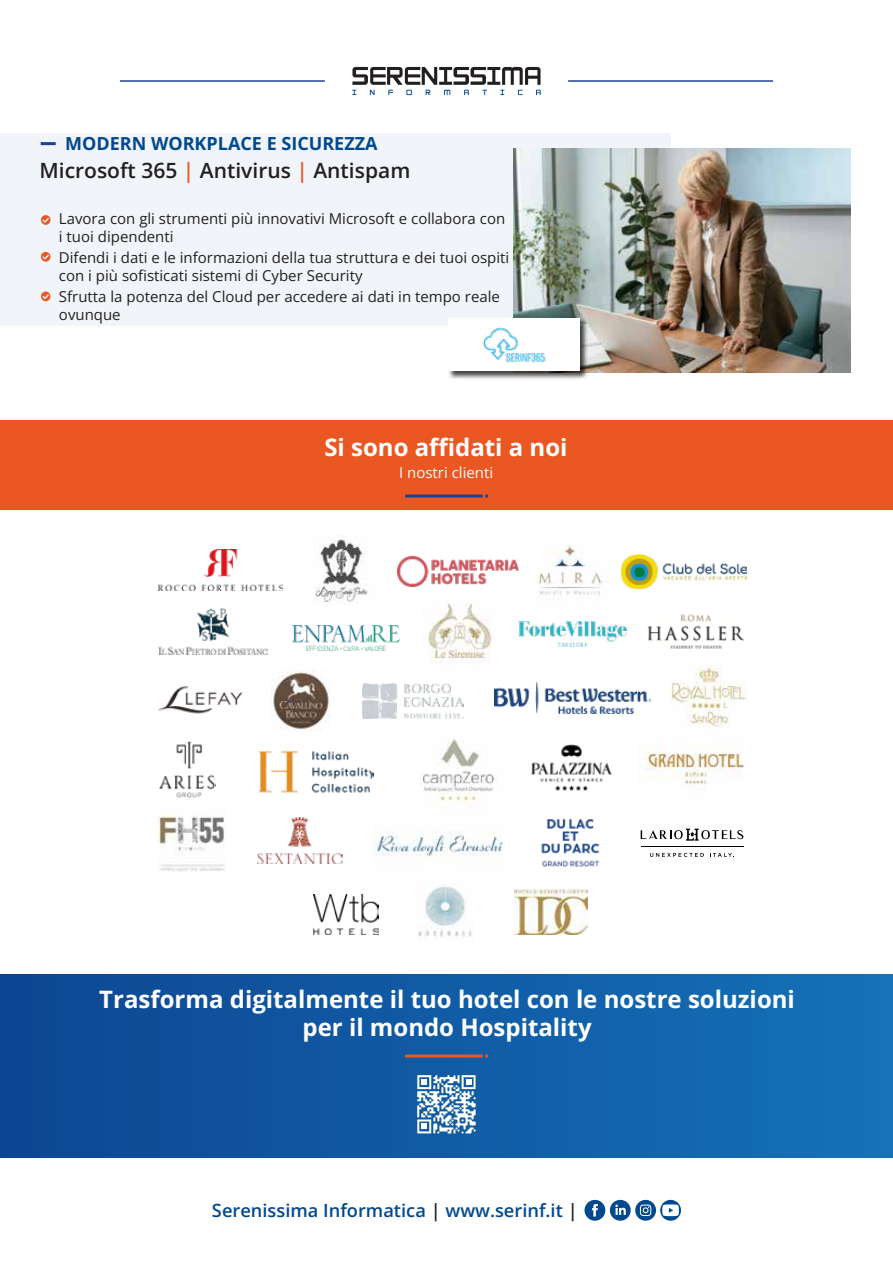
<style>
.page{position:relative;width:893px;height:1263px;background:#fff}
.page>*{position:absolute;margin:0;border:0;box-sizing:border-box;transform-origin:0 0}
.t1{font:700 24px/28.8px "Open Sans";color:#fff;text-align:center}
.t2{font:600 21px "Open Sans";color:#231f20}
.t3{font:600 18.3px "Open Sans";color:#01498e}
.t4{font:700 18px "Open Sans";color:#01498e}
.t5{font:15px/18px "Open Sans";color:#231f20}
.t6{font:15px "Open Sans";color:#fff}
.s1{color:#ea5723}
.s2{color:#221f21}
</style>
<div class="page">
<svg style="left:584px;top:1200px;width:97px;height:21px"></svg>
<svg style="left:352px;top:67px;width:189px;height:28px"></svg>
<hr style="left:120px;top:80px;width:205px;height:2px;background:#184496">
<hr style="left:568px;top:80px;width:205px;height:2px;background:#184496">
<div style="left:0;top:133px;width:670px;height:192px;background:#f1f5fa"></div>
<hr style="left:41px;top:142px;width:15px;height:3px;background:#184496">
<svg style="left:41px;top:215px;width:10px;height:10px"></svg>
<svg style="left:41px;top:291px;width:10px;height:10px"></svg>
<svg style="left:41px;top:252px;width:9px;height:10px"></svg>
<div style="left:0;top:420px;width:893px;height:89px;background:#ea5723"></div>
<hr style="left:405px;top:494px;width:77px;height:3px;background:#184496">
<img style="left:373px;top:831px;width:131px;height:81px">
<img style="left:531px;top:744px;width:81px;height:47px">
<img style="left:158px;top:549px;width:124px;height:42px">
<img style="left:259px;top:751px;width:115px;height:42px">
<img style="left:397px;top:556px;width:122px;height:31px">
<img style="left:538px;top:546px;width:64px;height:54px">
<img style="left:158px;top:814px;width:68px;height:58px">
<img style="left:315px;top:535px;width:53px;height:69px">
<img style="left:427px;top:603px;width:65px;height:60px">
<img style="left:647px;top:614px;width:98px;height:35px">
<img style="left:641px;top:744px;width:103px;height:43px">
<img style="left:158px;top:686px;width:85px;height:28px">
<img style="left:518px;top:622px;width:108px;height:25px">
<img style="left:541px;top:819px;width:59px;height:48px">
<svg style="left:650px;top:853px;width:54px;height:4px"></svg>
<svg style="left:710px;top:853px;width:24px;height:4px"></svg>
<hr style="left:641px;top:847px;width:102px;height:1px;background:#010101">
<svg style="left:641px;top:829px;width:102px;height:12px"></svg>
<img style="left:421px;top:739px;width:73px;height:70px">
<img style="left:270px;top:670px;width:61px;height:61px">
<img style="left:258px;top:818px;width:84px;height:46px">
<img style="left:362px;top:683px;width:101px;height:35px">
<img style="left:314px;top:895px;width:64px;height:39px">
<svg style="left:315px;top:882px;width:67px;height:26px"></svg>
<img style="left:514px;top:890px;width:74px;height:44px">
<img style="left:416px;top:882px;width:57px;height:55px">
<img style="left:159px;top:741px;width:57px;height:57px">
<img style="left:293px;top:625px;width:106px;height:25px">
<img style="left:158px;top:609px;width:110px;height:46px">
<img style="left:494px;top:683px;width:156px;height:31px">
<img style="left:669px;top:665px;width:78px;height:62px">
<img style="left:514px;top:148px;width:337px;height:225px">
<img style="left:446px;top:316px;width:145px;height:63px">
<div style="left:448px;top:318px;width:132px;height:52px;background:#fff"></div>
<img style="left:482px;top:327px;width:64px;height:36px">
<div style="left:0;top:974px;width:893px;height:184px;background:linear-gradient(to right,#0d4693,#1571b8)"></div>
<hr style="left:405px;top:1054px;width:77px;height:3px;background:#ea5723">
<svg style="left:417px;top:1075px;width:59px;height:59px"></svg>
<img style="left:622px;top:554px;width:124px;height:35px">
<p class="t4" style="left:65px;top:131px;width:314px">MODERN WORKPLACE E SICUREZZA</p>
<h2 class="t2" style="left:39px;top:156px;width:372px">Microsoft 365 <span class="s1">|</span> Antivirus <span class="s1">|</span> Antispam</h2>
<p class="t5" style="left:59px;top:209px;width:448px">Lavora con gli strumenti più innovativi Microsoft e collabora con i tuoi dipendenti</p>
<p class="t5" style="left:59px;top:248px;width:452px">Difendi i dati e le informazioni della tua struttura e dei tuoi ospiti con i più sofisticati sistemi di Cyber Security</p>
<p class="t5" style="left:59px;top:287px;width:442px">Sfrutta la potenza del Cloud per accedere ai dati in tempo reale ovunque</p>
<h1 class="t1" style="left:324px;top:432px;width:245px">Si sono affidati a noi</h1>
<p class="t6" style="left:399px;top:462px;width:96px">I nostri clienti</p>
<h1 class="t1" style="left:99px;top:984px;width:697px">Trasforma digitalmente il tuo hotel con le nostre soluzioni per il mondo Hospitality</h1>
<p class="t3" style="left:212px;top:1197px;width:367px">Serenissima Informatica <span class="s2">|</span> www.serinf.it <span class="s2">|</span></p>
</div>
